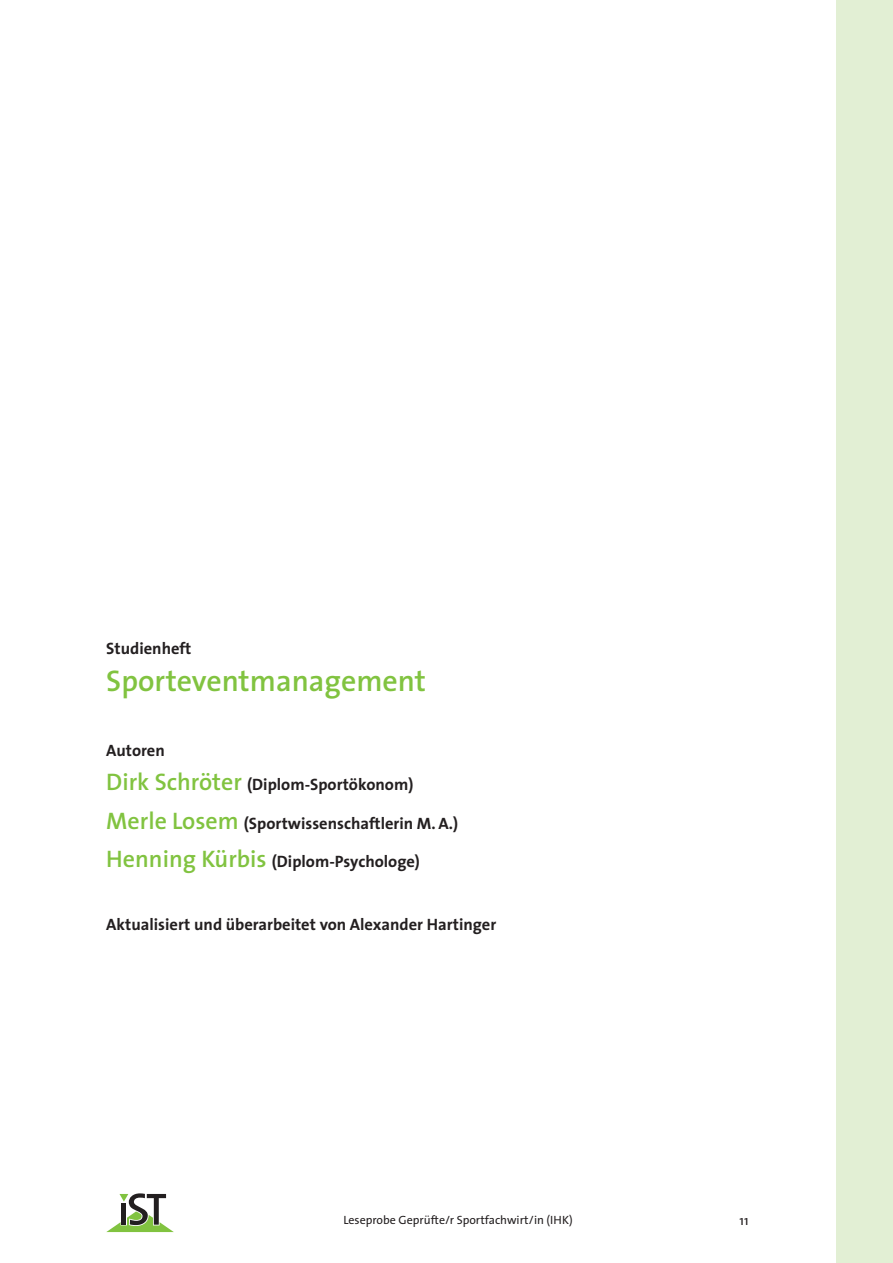
<style>
.page{position:relative;width:893px;height:1263px;background:#fff}
.page>*{position:absolute;margin:0;border:0;box-sizing:border-box;transform-origin:0 0}
.t1{font:600 30px "The Sans";color:#81c340}
.t2{font:700 16.5px/34.2px "The Sans";color:#231f20}
.t3{font:13.5px "The Sans";color:#231f20}
.t4{font:12px "The Sans";color:#231f20}
.s1{font-weight:600;font-size:24px;color:#81c340}
</style>
<div class="page">
<svg style="left:106px;top:1193px;width:68px;height:39px"></svg>
<div style="left:836px;top:0;width:57px;height:1263px;background:#e2efd4"></div>
<p class="t2" style="left:106px;top:631px;width:86px">Studienheft</p>
<h1 class="t1" style="left:106px;top:656px;width:321px">Sporteventmanagement</h1>
<p class="t2" style="left:106px;top:733px;width:309px">Autoren<br><span class="s1">Dirk Schröter</span> (Diplom-Sportökonom)</p>
<p class="t2" style="left:106px;top:806px;width:353px"><span class="s1">Merle Losem</span> (Sportwissenschaftlerin M. A.)</p>
<p class="t2" style="left:106px;top:844px;width:315px"><span class="s1">Henning Kürbis</span> (Diplom-Psychologe)</p>
<p class="t2" style="left:106px;top:906px;width:391px">Aktualisiert und überarbeitet von Alexander Hartinger</p>
<p class="t4" style="left:343px;top:1210px;width:231px">Leseprobe Geprüfte/r Sportfachwirt/in (IHK)</p>
<p class="t3" style="left:740px;top:1209px;width:11px">11</p>
</div>
